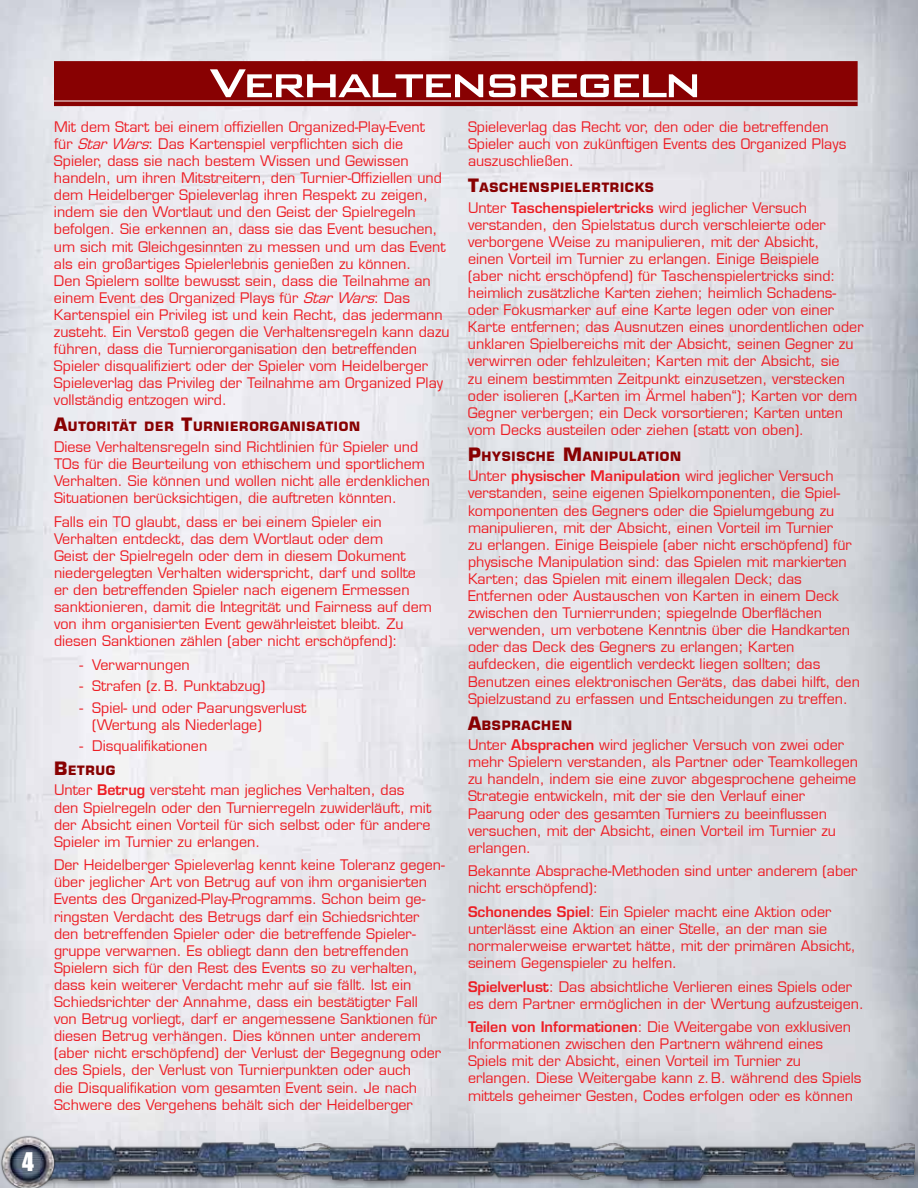
<style>
.page{position:relative;width:918px;height:1188px;background:#fff}
.page>*{position:absolute;margin:0;border:0;box-sizing:border-box;transform-origin:0 0}
.t1{font:500 54px "Bank Gothic";letter-spacing:-.075em;color:#fff}
.t2{font:23.55px "Impact";color:#fff}
.t3{font:14.25px/17.1px "Eurostile LTSW Std";color:#ed1d24}
.t4{font:700 12.6px "Eurostile LT Std";letter-spacing:.055em;color:#880102}
.s1{font-family:"Eurostile LT Std";font-style:italic}
.s2{font-size:18px}
.s3{font-family:"Eurostile LT Std"}
.s4{font-family:"Eurostile LT Std";font-weight:600}
</style>
<div class="page">
<img style="left:64px;top:1174px;width:850px;height:14px">
<hr style="left:914px;top:1152px;width:4px;height:36px;background:#000;opacity:.75">
<img style="left:36px;top:1128px;width:879px;height:46px">
<img style="left:0;top:1134px;width:64px;height:54px">
<div style="left:54px;top:61px;width:804px;height:45px;background:#880102"></div>
<hr style="left:54px;top:101px;width:804px;height:1px;background:#fff">
<h2 class="t2" style="left:22px;top:1144px;width:13px">4</h2>
<h1 class="t1" style="left:209px;top:41px;width:494px">Verhaltensregeln</h1>
<p class="t3" style="left:54px;top:118px;width:397px">Mit dem Start bei einem offiziellen Organized-Play-Event<br>für <span class="s1">StarWars</span>: Das Kartenspiel verpflichten sich die Spieler, dass sie nach bestem Wissen und Gewissen handeln, um ihren Mitstreitern, den Turnier-Offiziellen und dem Heidelberger Spieleverlag ihren Respekt zu zeigen, indem sie den Wortlaut und den Geist der Spielregeln befolgen. Sie erkennen an, dass sie das Event besuchen, um sich mit Gleichgesinnten zu messen und um das Event als ein großartiges Spielerlebnis genießen zu können.<br>Den Spielern sollte bewusst sein, dass die Teilnahme an einem Event des Organized Plays für <span class="s1">StarWars</span>: Das Kartenspiel ein Privileg ist und kein Recht, das jedermann zusteht. Ein Verstoß gegen die Verhaltensregeln kann dazu führen, dass die Turnierorganisation den betreffenden Spieler disqualifiziert oder der Spieler vom Heidelberger Spieleverlag das Privileg der Teilnahme am Organized Play vollständig entzogen wird.</p>
<p class="t4" style="left:54px;top:419px;width:308px"><span class="s2">A</span>UTORITÄT DER <span class="s2">T</span>URNIERORGANISATION</p>
<p class="t3" style="left:54px;top:438px;width:378px">Diese Verhaltensregeln sind Richtlinien für Spieler und TOs für die Beurteilung von ethischem und sportlichem Verhalten. Sie können und wollen nicht alle erdenklichen Situationen berücksichtigen, die auftreten könnten.</p>
<p class="t3" style="left:54px;top:513px;width:379px">Falls ein TO glaubt, dass er bei einem Spieler ein Verhalten entdeckt, das dem Wortlaut oder dem<br>Geist der Spielregeln oder dem in diesem Dokument niedergelegten Verhalten widerspricht, darf und sollte er den betreffenden Spieler nach eigenem Ermessen sanktionieren, damit die Integrität und Fairness auf dem von ihm organisierten Event gewährleistet bleibt. Zu diesen Sanktionen zählen (aber nicht erschöpfend):</p>
<p class="t3" style="left:80px;top:656px;width:112px"><span class="s3">-</span> Verwarnungen</p>
<p class="t3" style="left:80px;top:678px;width:187px"><span class="s3">-</span> Strafen (z.B. Punktabzug)</p>
<p class="t3" style="left:92px;top:699px;width:215px;text-indent:-13px"><span class="s3">-</span> Spiel- und oder Paarungsverlust (Wertung als Niederlage)</p>
<p class="t3" style="left:80px;top:737px;width:129px"><span class="s3">-</span> Disqualifikationen</p>
<p class="t4" style="left:54px;top:762px;width:63px"><span class="s2">B</span>ETRUG</p>
<p class="t3" style="left:54px;top:782px;width:379px">Unter <span class="s4">Betrug</span> versteht man jegliches Verhalten, das den Spielregeln oder den Turnierregeln zuwiderläuft, mit der Absicht einen Vorteil für sich selbst oder für andere Spieler im Turnier zu erlangen.</p>
<p class="t3" style="left:54px;top:857px;width:392px">Der Heidelberger Spieleverlag kennt keine Toleranz gegen&shy;über jeglicher Art von Betrug auf von ihm organisierten Events des Organized-Play-Programms. Schon beim ge&shy;ringsten Verdacht des Betrugs darf ein Schiedsrichter den betreffenden Spieler oder die betreffende Spieler&shy;gruppe verwarnen. Es obliegt dann den betreffenden Spielern sich für den Rest des Events so zu verhalten, dass kein weiterer Verdacht mehr auf sie fällt. Ist ein Schiedsrichter der Annahme, dass ein bestätigter Fall<br>von Betrug vorliegt, darf er angemessene Sanktionen für diesen Betrug verhängen. Dies können unter anderem (aber nicht erschöpfend) der Verlust der Begegnung oder des Spiels, der Verlust von Turnierpunkten oder auch<br>die Disqualifikation vom gesamten Event sein. Je nach Schwere des Vergehens behält sich der Heidelberger</p>
<p class="t3" style="left:468px;top:118px;width:380px">Spieleverlag das Recht vor, den oder die betreffenden<br>Spieler auch von zukünftigen Events des Organized Plays auszuschließen.</p>
<p class="t4" style="left:468px;top:180px;width:187px"><span class="s2">T</span>ASCHENSPIELERTRICKS</p>
<p class="t3" style="left:468px;top:199px;width:397px">Unter <span class="s4">Taschenspielertricks</span> wird jeglicher Versuch verstanden, den Spielstatus durch verschleierte oder verborgene Weise zu manipulieren, mit der Absicht,<br>einen Vorteil im Turnier zu erlangen. Einige Beispiele<br>(aber nicht erschöpfend) für Taschenspielertricks sind: heimlich zusätzliche Karten ziehen; heimlich Schadens&shy;oder Fokusmarker auf eine Karte legen oder von einer Karte entfernen; das Ausnutzen eines unordentlichen oder unklaren Spielbereichs mit der Absicht, seinen Gegner zu verwirren oder fehlzuleiten; Karten mit der Absicht, sie<br>zu einem bestimmten Zeitpunkt einzusetzen, verstecken oder isolieren („Karten im Ärmel haben“); Karten vor dem Gegner verbergen; ein Deck vorsortieren; Karten unten vom Decks austeilen oder ziehen (statt von oben).</p>
<p class="t4" style="left:468px;top:448px;width:215px"><span class="s2">P</span>HYSISCHE <span class="s2">M</span>ANIPULATION</p>
<p class="t3" style="left:468px;top:468px;width:393px">Unter <span class="s4">physischer Manipulation</span> wird jeglicher Versuch verstanden, seine eigenen Spielkomponenten, die Spiel&shy;komponenten des Gegners oder die Spielumgebung zu manipulieren, mit der Absicht, einen Vorteil im Turnier<br>zu erlangen. Einige Beispiele (aber nicht erschöpfend) für physische Manipulation sind: das Spielen mit markierten Karten; das Spielen mit einem illegalen Deck; das Entfernen oder Austauschen von Karten in einem Deck zwischen den Turnierrunden; spiegelnde Oberflächen verwenden, um verbotene Kenntnis über die Handkarten oder das Deck des Gegners zu erlangen; Karten aufdecken, die eigentlich verdeckt liegen sollten; das Benutzen eines elektronischen Geräts, das dabei hilft, den Spielzustand zu erfassen und Entscheidungen zu treffen.</p>
<p class="t4" style="left:468px;top:717px;width:106px"><span class="s2">A</span>BSPRACHEN</p>
<p class="t3" style="left:468px;top:737px;width:392px">Unter <span class="s4">Absprachen</span> wird jeglicher Versuch von zwei oder mehr Spielern verstanden, als Partner oder Teamkollegen zu handeln, indem sie eine zuvor abgesprochene geheime Strategie entwickeln, mit der sie den Verlauf einer Paarung oder des gesamten Turniers zu beeinflussen versuchen, mit der Absicht, einen Vorteil im Turnier zu erlangen.</p>
<p class="t3" style="left:468px;top:863px;width:391px">Bekannte Absprache-Methoden sind unter anderem (aber nicht erschöpfend):</p>
<p class="t3" style="left:468px;top:903px;width:389px"><span class="s4">Schonendes Spiel</span>: Ein Spieler macht eine Aktion oder unterlässt eine Aktion an einer Stelle, an der man sie normalerweise erwartet hätte, mit der primären Absicht, seinem Gegenspieler zu helfen.</p>
<p class="t3" style="left:468px;top:978px;width:398px"><span class="s4">Spielverlust</span>: Das absichtliche Verlieren eines Spiels oder es dem Partner ermöglichen in der Wertung aufzusteigen.</p>
<p class="t3" style="left:468px;top:1019px;width:395px"><span class="s4">Teilen von Informationen</span>: Die Weitergabe von exklusiven Informationen zwischen den Partnern während eines Spiels mit der Absicht, einen Vorteil im Turnier zu erlangen. Diese Weitergabe kann z.B. während des Spiels mittels geheimer Gesten, Codes erfolgen oder es können</p>
</div>
